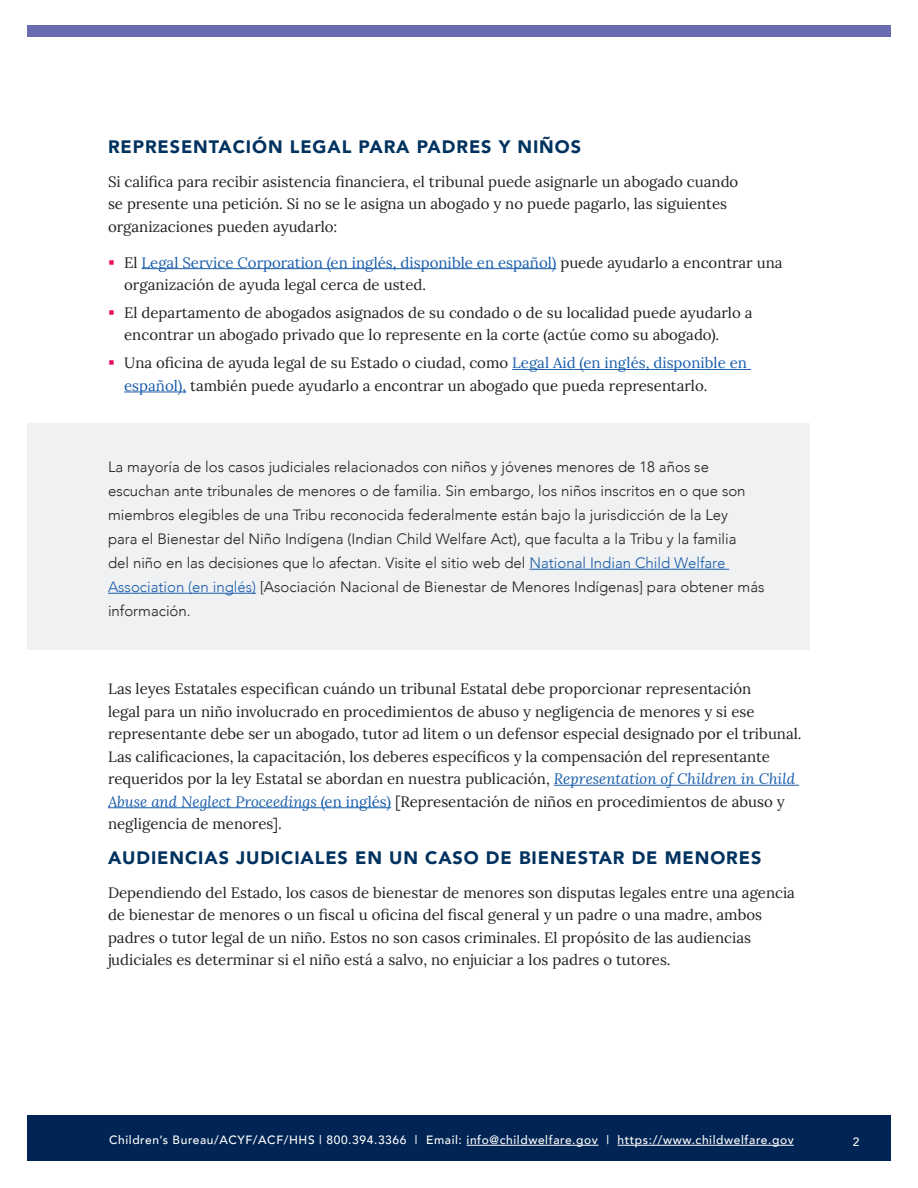
<style>
.page{position:relative;width:918px;height:1188px;background:#fff}
.page>*{position:absolute;margin:0;border:0;box-sizing:border-box;transform-origin:0 0}
.t1{font:900 18px "Avenir";letter-spacing:.05em;color:#00325f}
.t2{font:15px/22.5px "Lora";color:#231f20}
.t3{font:300 15px/24px "Avenir";color:#231f20}
.t4{font:500 12px "Avenir";letter-spacing:.05em;color:#fff}
.s1{color:#195daa}
.s2{font-style:italic;color:#195daa}
</style>
<div class="page">
<div style="left:27px;top:1116px;width:864px;height:45px;background:#002453"></div>
<hr style="left:467px;top:1145px;width:132px;height:1px;background:#fff">
<hr style="left:618px;top:1145px;width:176px;height:1px;background:#fff">
<div style="left:27px;top:26px;width:864px;height:12px;background:#6a6cb2"></div>
<hr style="left:142px;top:268px;width:414px;height:1px;background:#195daa">
<hr style="left:512px;top:369px;width:239px;height:1px;background:#195daa">
<hr style="left:124px;top:392px;width:62px;height:1px;background:#195daa">
<hr style="left:554px;top:785px;width:245px;height:1px;background:#195daa">
<hr style="left:108px;top:807px;width:283px;height:1px;background:#195daa">
<div style="left:27px;top:423px;width:783px;height:227px;background:#f0f1f2"></div>
<hr style="left:529px;top:569px;width:200px;height:1px;background:#195daa">
<hr style="left:108px;top:593px;width:148px;height:1px;background:#195daa">
<h2 class="t1" style="left:108px;top:132px;width:475px">REPRESENTACIÓN LEGAL PARA PADRES Y NIÑOS</h2>
<p class="t2" style="left:108px;top:169px;width:632px">Si califica para recibir asistencia financiera, el tribunal puede asignarle un abogado cuando se presente una petición. Si no se le asigna un abogado y no puede pagarlo, las siguientes organizaciones pueden ayudarlo:</p>
<p class="t2" style="left:124px;top:250px;width:660px">El <span class="s1">Legal Service Corporation (en inglés, disponible en español)</span> puede ayudarlo a encontrar una organización de ayuda legal cerca de usted.</p>
<p class="t2" style="left:124px;top:300px;width:630px">El departamento de abogados asignados de su condado o de su localidad puede ayudarlo a encontrar un abogado privado que lo represente en la corte (actúe como su abogado).</p>
<p class="t2" style="left:124px;top:351px;width:624px">Una oficina de ayuda legal de su Estado o ciudad, como <span class="s1">Legal Aid (en inglés, disponible en español),</span> también puede ayudarlo a encontrar un abogado que pueda representarlo.</p>
<p class="t3" style="left:108px;top:455px;width:658px">La mayoría de los casos judiciales relacionados con niños y jóvenes menores de 18 años se escuchan ante tribunales de menores o de familia. Sin embargo, los niños inscritos en o que son miembros elegibles de una Tribu reconocida federalmente están bajo la jurisdicción de la Ley<br>para el Bienestar del Niño Indígena (Indian Child Welfare Act), que faculta a la Tribu y la familia<br>del niño en las decisiones que lo afectan. Visite el sitio web del <span class="s1">National Indian Child Welfare Association (en inglés)</span> [Asociación Nacional de Bienestar de Menores Indígenas] para obtener más información.</p>
<p class="t2" style="left:108px;top:677px;width:695px">Las leyes Estatales especifican cuándo un tribunal Estatal debe proporcionar representación<br>legal para un niño involucrado en procedimientos de abuso y negligencia de menores y si ese representante debe ser un abogado, tutor ad litem o un defensor especial designado por el tribunal.<br>Las calificaciones, la capacitación, los deberes específicos y la compensación del representante requeridos por la ley Estatal se abordan en nuestra publicación, <span class="s2">Representation of Children in Child Abuse and Neglect Proceedings</span> <span class="s1">(en inglés)</span> [Representación de niños en procedimientos de abuso y negligencia de menores].</p>
<h2 class="t1" style="left:108px;top:843px;width:655px">AUDIENCIAS JUDICIALES EN UN CASO DE BIENESTAR DE MENORES</h2>
<p class="t2" style="left:108px;top:880px;width:689px">Dependiendo del Estado, los casos de bienestar de menores son disputas legales entre una agencia de bienestar de menores o un fiscal u oficina del fiscal general y un padre o una madre, ambos padres o tutor legal de un niño. Estos no son casos criminales. El propósito de las audiencias judiciales es determinar si el niño está a salvo, no enjuiciar a los padres o tutores.</p>
<p class="t4" style="left:109px;top:1130px;width:686px">Children’s Bureau/ACYF/ACF/HHS | 800.394.3366 | Email: info@childwelfare.gov | https://www.childwelfare.gov</p>
<p class="t4" style="left:853px;top:1131px;width:8px">2</p>
</div>
